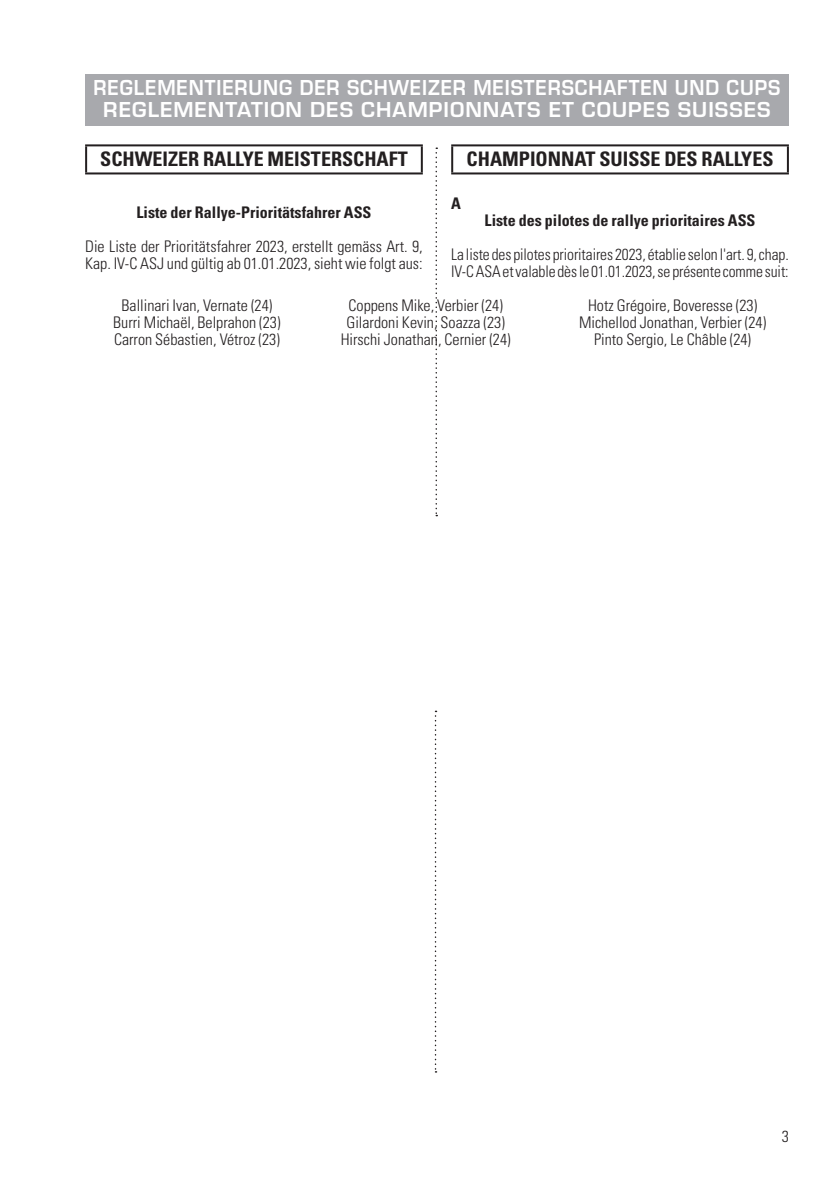
<style>
.page{position:relative;width:840px;height:1183px;background:#fff}
.page>*{position:absolute;margin:0;border:0;box-sizing:border-box;transform-origin:0 0}
.t1{font:600 20px/22px "Eurostile LT Std";letter-spacing:.05em;color:#fff;text-align:center;scale:.91 1}
.t_BALKEN{font:700 condensed 20px "Univers LT Std";color:#231f20}
.g_e10mm_franz{font:300 condensed 16px/17px "Univers LT Std";color:#231f20;text-align:center}
.g_e10mm{font:300 condensed 16px/17px "Univers LT Std";color:#231f20}
.g_e10mm_franz-2{font:700 condensed 16px "Univers LT Std";color:#231f20}
.g_e10mm-2{font:700 condensed 16px "Univers LT Std";color:#231f20}
.g{font:300 condensed 16px "Univers LT Std";color:#231f20}
.t_Artikel_unten_0{font:700 condensed 16px "Univers LT Std";color:#231f20}
</style>
<div class="page">
<div style="left:85px;top:74px;width:703px;height:51px;background:#a8a9ad"></div>
<hr style="left:85px;top:144px;width:337px;height:2px;background:#231f20">
<hr style="left:85px;top:146px;width:2px;height:26px;background:#231f20">
<hr style="left:420px;top:146px;width:2px;height:26px;background:#231f20">
<hr style="left:85px;top:172px;width:337px;height:2px;background:#231f20">
<hr style="left:451px;top:144px;width:337px;height:2px;background:#231f20">
<hr style="left:451px;top:146px;width:2px;height:26px;background:#231f20">
<hr style="left:786px;top:146px;width:2px;height:26px;background:#231f20">
<hr style="left:451px;top:172px;width:337px;height:2px;background:#231f20">
<svg style="left:434px;top:710px;width:2px;height:362px"></svg>
<svg style="left:435px;top:147px;width:2px;height:369px"></svg>
<p class="t1" style="left:93px;top:77px;width:756px">REGLEMENTIERUNG DER SCHWEIZER MEISTERSCHAFTEN UND CUPS<br>REGLEMENTATION DES CHAMPIONNATS ET COUPES SUISSES</p>
<p class="t_BALKEN" style="left:100px;top:147px;width:309px">SCHWEIZER RALLYE MEISTERSCHAFT</p>
<p class="g_e10mm-2" style="left:136px;top:202px;width:236px">Liste der Rallye-Prioritätsfahrer ASS</p>
<p class="g_e10mm" style="left:85px;top:237px;width:339px">Die Liste der Prioritätsfahrer 2023, erstellt gemäss Art. 9,<br>Kap. IV-C ASJ und gültig ab 01.01.2023, sieht wie folgt aus:</p>
<p class="g_e10mm_franz" style="left:113px;top:296px;width:169px">Ballinari Ivan, Vernate (24)<br>Burri Michaël, Belprahon (23)<br>Carron Sébastien, Vétroz (23)</p>
<p class="g_e10mm_franz" style="left:340px;top:296px;width:171px">Coppens Mike, Verbier (24)<br>Gilardoni Kevin, Soazza (23)<br>Hirschi Jonathan, Cernier (24)</p>
<p class="g_e10mm_franz" style="left:578px;top:296px;width:189px">Hotz Grégoire, Boveresse (23)<br>Michellod Jonathan, Verbier (24)<br>Pinto Sergio, Le Châble (24)</p>
<p class="t_BALKEN" style="left:466px;top:147px;width:308px">CHAMPIONNAT SUISSE DES RALLYES</p>
<p class="t_Artikel_unten_0" style="left:451px;top:193px;width:11px">A</p>
<p class="g_e10mm_franz-2" style="left:484px;top:210px;width:272px">Liste des pilotes de rallye prioritaires ASS</p>
<p class="g_e10mm_franz" style="left:451px;top:246px;width:339px;text-align:left">La liste des pilotes prioritaires 2023, établie selon l'art. 9, chap.<br>IV-C ASA et valable dès le 01.01.2023, se présente comme suit:</p>
<p class="g" style="left:781px;top:1126px;width:9px">3</p>
</div>
